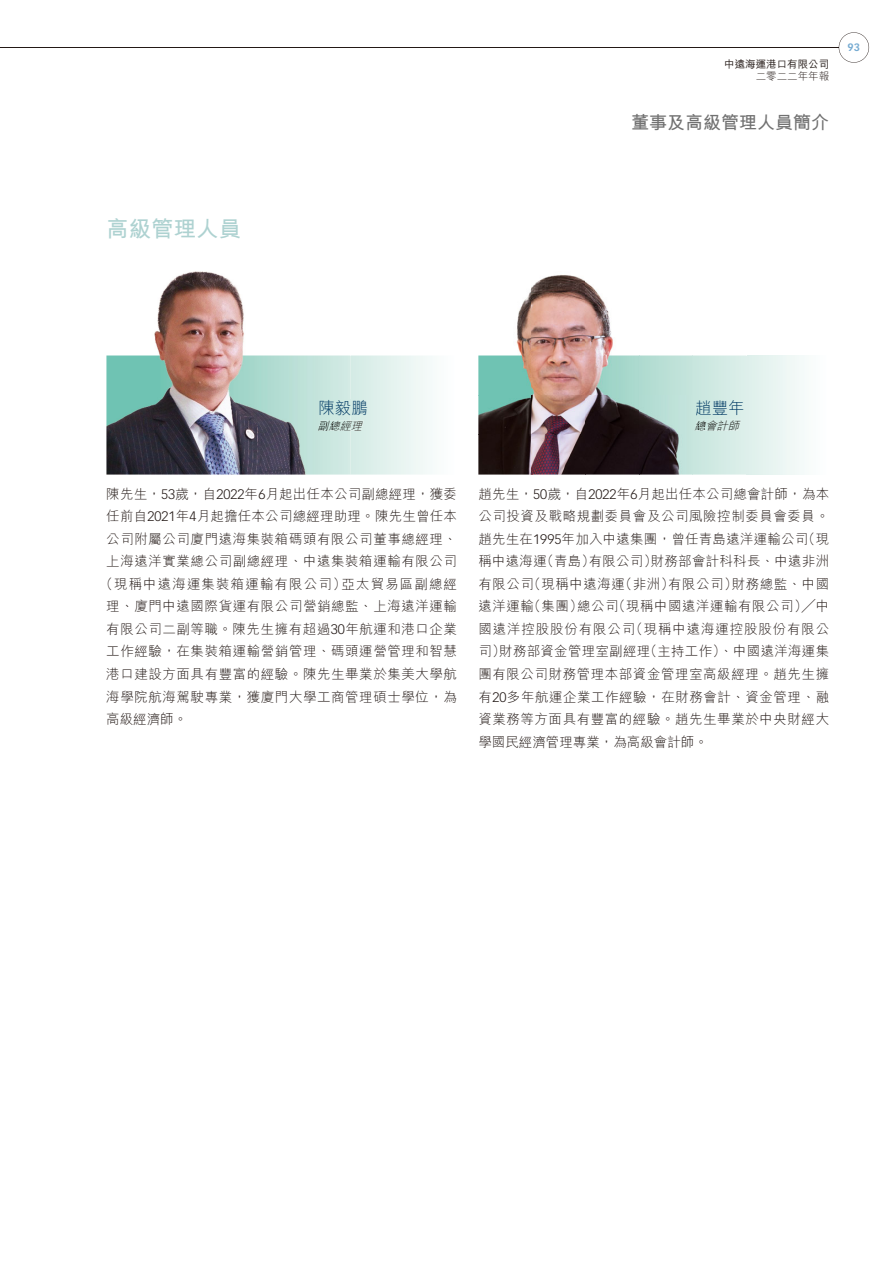
<style>
.page{position:relative;width:893px;height:1263px;background:#fff}
.page>*{position:absolute;margin:0;border:0;box-sizing:border-box;transform-origin:0 0}
.t1{font:22.5px "M Hei HK Bold E Ten B5 H";color:#aed2d1}
.t2{font:18px "M Hei HK Bold E Ten B5 H";color:#717171}
.t3{font:16.5px "M Hei HK Light E Ten B5 H";color:#003964}
.t4{font:13.5px/22.5px "M Hei HK Light E Ten B5 H";letter-spacing:.04em;color:#231916;text-align:justify}
.t5{font:13.5px "M Hei HK Light E Ten B5 H";letter-spacing:.015em;color:#231916}
.t6{font:13.5px "M Hei HK Light E Ten B5 H";letter-spacing:.08em;color:#231916}
.t7{font:italic 11.25px "M Hei HK Light E Ten B5 H";color:#171613}
.t8{font:italic 11.25px "M Hei HK Light E Ten B5 H";color:#141613}
.t9{font:italic 11.25px "M Hei HK Light E Ten B5 H";color:#231916}
.t10{font:10.5px "M Hei HK Medium E Ten B5 H";color:#231916}
.t11{font:10.5px "M Hei HK Light E Ten B5 H";color:#231916}
.t12{font:700 10.5px "Vectora LT Std";color:#76abd2}
.s1{color:#151613}
.s2{color:#171613}
.s3{color:#141613}
.s4{color:#181714}
.s5{font-family:"Vectora LT Std";font-weight:300}
</style>
<div class="page">
<svg style="left:839px;top:32px;width:30px;height:31px"></svg>
<hr style="left:0;top:47px;width:839px;height:1px;background:#231916">
<div style="left:746px;top:355px;width:83px;height:120px;background:linear-gradient(to right,#ddefea,#fff)"></div>
<svg style="left:351px;top:355px;width:81px;height:120px"></svg>
<img style="left:106px;top:271px;width:245px;height:204px">
<img style="left:320px;top:400px;width:31px;height:15px">
<img style="left:318px;top:420px;width:33px;height:10px">
<img style="left:478px;top:275px;width:268px;height:200px">
<img style="left:696px;top:400px;width:47px;height:15px">
<img style="left:694px;top:420px;width:47px;height:10px">
<h1 class="t1" style="left:106px;top:220px;width:136px">高級管理人員</h1>
<p class="t10" style="left:724px;top:60px;width:106px">中遠海運港口有限公司</p>
<p class="t11" style="left:756px;top:72px;width:75px">二零二二年年報</p>
<h2 class="t2" style="left:631px;top:115px;width:200px">董事及高級管理人員簡介</h2>
<p class="t12" style="left:848px;top:42px;width:14px">93</p>
<p class="t3" style="left:318px;top:401px;width:51px">陳毅鵬</p>
<p class="t9" style="left:351px;top:421px;width:16px">理</p>
<p class="t8" style="left:317px;top:421px;width:38px">副<span class="s1">總</span><span class="s2">經</span></p>
<p class="t3" style="left:695px;top:401px;width:51px">趙豐年</p>
<p class="t7" style="left:694px;top:421px;width:50px"><span class="s3">總</span>會計<span class="s4">師</span></p>
<p class="t5" style="left:106px;top:489px;width:352px">陳先生，<span class="s5">53</span>歲，自<span class="s5">2022</span>年<span class="s5">6</span>月起出任本公司副總經理，獲委</p>
<p class="t5" style="left:106px;top:511px;width:352px">任前自<span class="s5">2021</span>年<span class="s5">4</span>月起擔任本公司總經理助理。陳先生曾任本</p>
<p class="t4" style="left:106px;top:529px;width:352px">公司附屬公司廈門遠海集裝箱碼頭有限公司董事總經理、</p>
<p class="t4" style="left:106px;top:552px;width:352px">上海遠洋實業總公司副總經理、中遠集裝箱運輸有限公司</p>
<p class="t6" style="left:100px;top:579px;width:359px">（現稱中遠海運集裝箱運輸有限公司）亞太貿易區副總經</p>
<p class="t4" style="left:106px;top:597px;width:352px">理、廈門中遠國際貨運有限公司營銷總監、上海遠洋運輸</p>
<p class="t4" style="left:106px;top:619px;width:352px">有限公司二副等職。陳先生擁有超過<span class="s5">30</span>年航運和港口企業</p>
<p class="t4" style="left:106px;top:642px;width:352px">工作經驗，在集裝箱運輸營銷管理、碼頭運營管理和智慧</p>
<p class="t4" style="left:106px;top:664px;width:352px">港口建設方面具有豐富的經驗。陳先生畢業於集美大學航</p>
<p class="t4" style="left:106px;top:687px;width:352px">海學院航海駕駛專業，獲廈門大學工商管理碩士學位，為</p>
<p class="t4" style="left:106px;top:709px;width:82px">高級經濟師。</p>
<p class="t4" style="left:478px;top:484px;width:352px">趙先生，<span class="s5">50</span>歲，自<span class="s5">2022</span>年<span class="s5">6</span>月起出任本公司總會計師，為本公司投資及戰略規劃委員會及公司風險控制委員會委員。趙先生在<span class="s5">1995</span>年加入中遠集團，曾任青島遠洋運輸公司（現稱中遠海運（青島）有限公司）財務部會計科科長、中遠非洲有限公司（現稱中遠海運（非洲）有限公司）財務總監、中國遠洋運輸（集團）總公司（現稱中國遠洋運輸有限公司）╱中國遠洋控股股份有限公司（現稱中遠海運控股股份有限公司）財務部資金管理室副經理（主持工作）、中國遠洋海運集團有限公司財務管理本部資金管理室高級經理。趙先生擁有<span class="s5">20</span>多年航運企業工作經驗，在財務會計、資金管理、融資業務等方面具有豐富的經驗。趙先生畢業於中央財經大學國民經濟管理專業，為高級會計師。</p>
</div>
